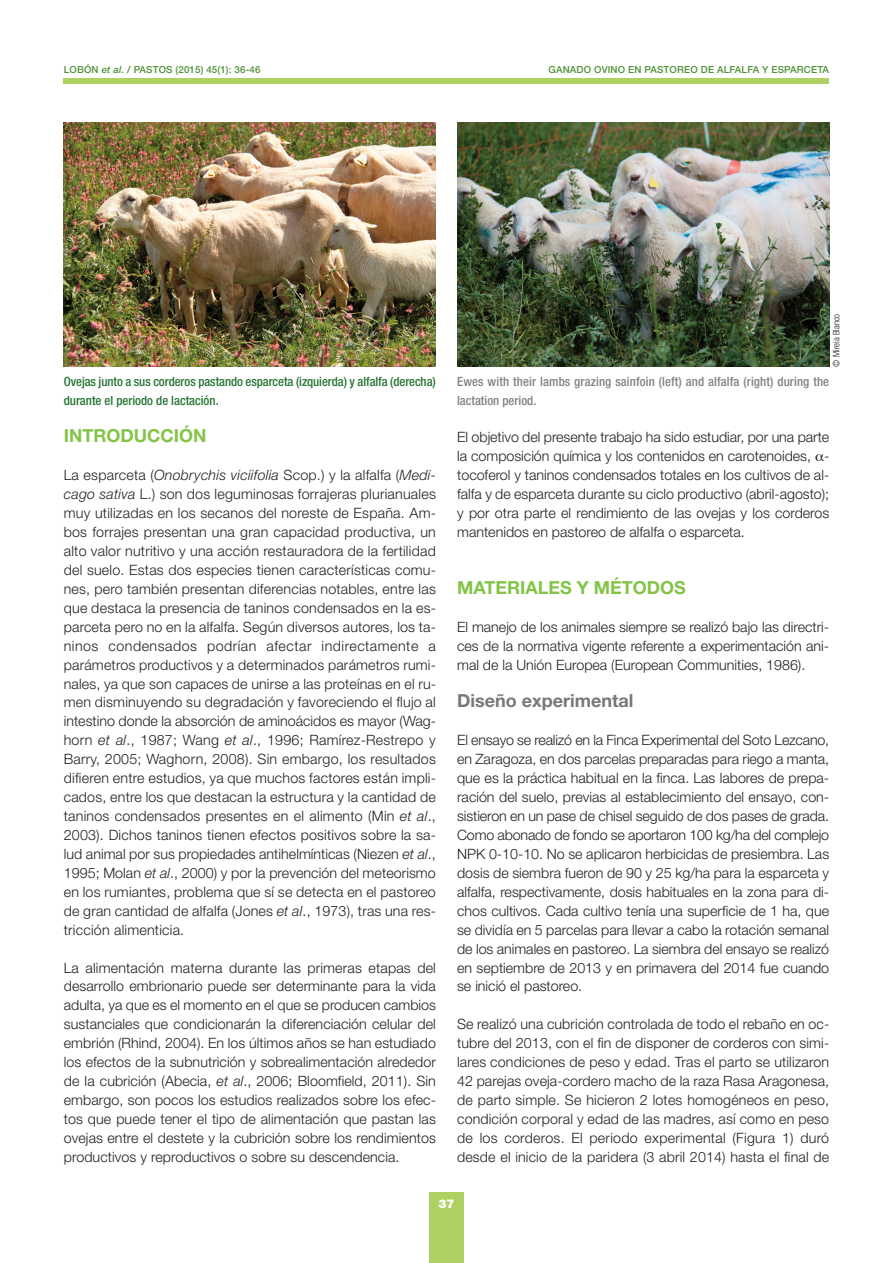
<style>
.page{position:relative;width:893px;height:1263px;background:#fff}
.page>*{position:absolute;margin:0;border:0;box-sizing:border-box;transform-origin:0 0}
.t1{font:700 18px "Helvetica Neue LT Std";color:#83c447}
.t2{font:700 18px "Helvetica Neue LT Std";color:#76787b}
.t3{font:300 14.25px/18.9px "Helvetica Neue LT Std";color:#231f20;text-align:justify}
.t4{font:500 condensed 12.75px/18.9px "Helvetica Neue LT Std";letter-spacing:-.005em;color:#267434}
.t5{font:500 condensed 12.75px/18.9px "Helvetica Neue LT Std";letter-spacing:.01em;color:#808285}
.t6{font:900 12px "Helvetica Neue LT Std";color:#fff}
.t7{font:500 9.75px "Helvetica Neue LT Std";letter-spacing:.015em;color:#4f9236}
.t8{font:300 condensed 9px "Helvetica Neue LT Std";color:#231f20}
.s1{font-style:italic}
</style>
<div class="page">
<div style="left:64px;top:79px;width:765px;height:5px;background:#add263"></div>
<div style="left:429px;top:1193px;width:34px;height:70px;background:#add263"></div>
<img style="left:64px;top:122px;width:372px;height:244px">
<img style="left:457px;top:122px;width:372px;height:244px">
<p class="t7" style="left:64px;top:66px;width:198px">LOBÓN <span class="s1">et al.</span> / PASTOS (2015) 45(1): 36-46</p>
<p class="t7" style="left:548px;top:66px;width:282px">GANADO OVINO EN PASTOREO DE ALFALFA Y ESPARCETA</p>
<p class="t8" style="left:833px;top:367px;width:54px;rotate:-90deg">© Mireia Blanco</p>
<p class="t4" style="left:64px;top:373px;width:374px">Ovejas junto a sus corderos pastando esparceta (izquierda) y alfalfa (derecha) durante el periodo de lactación.</p>
<p class="t5" style="left:457px;top:373px;width:374px">Ewes with their lambs grazing sainfoin (left) and alfalfa (right) during the lactation period.</p>
<p class="t1" style="left:64px;top:430px;width:144px">INTRODUCCIÓN</p>
<p class="t3" style="left:64px;top:467px;width:374px">La esparceta (<span class="s1">Onobrychis viciifolia</span> Scop.) y la alfalfa (<span class="s1">Medi&shy;cago sativa</span> L.) son dos leguminosas forrajeras plurianuales muy utilizadas en los secanos del noreste de España. Am&shy;bos forrajes presentan una gran capacidad productiva, un alto valor nutritivo y una acción restauradora de la fertilidad del suelo. Estas dos especies tienen características comu&shy;nes, pero también presentan diferencias notables, entre las que destaca la presencia de taninos condensados en la es&shy;parceta pero no en la alfalfa. Según diversos autores, los ta&shy;ninos condensados podrían afectar indirectamente a parámetros productivos y a determinados parámetros rumi&shy;nales, ya que son capaces de unirse a las proteínas en el ru&shy;men disminuyendo su degradación y favoreciendo el flujo al intestino donde la absorción de aminoácidos es mayor (Wag&shy;horn <span class="s1">et al</span>., 1987; Wang <span class="s1">et al</span>., 1996; Ramírez-Restrepo y Barry, 2005; Waghorn, 2008). Sin embargo, los resultados difieren entre estudios, ya que muchos factores están impli&shy;cados, entre los que destacan la estructura y la cantidad de taninos condensados presentes en el alimento (Min <span class="s1">et al</span>., 2003). Dichos taninos tienen efectos positivos sobre la sa&shy;lud animal por sus propiedades antihelmínticas (Niezen <span class="s1">et al</span>., 1995; Molan <span class="s1">et al</span>., 2000) y por la prevención del meteorismo en los rumiantes, problema que sí se detecta en el pastoreo de gran cantidad de alfalfa (Jones <span class="s1">et al</span>., 1973), tras una res&shy;tricción alimenticia.</p>
<p class="t3" style="left:64px;top:959px;width:374px">La alimentación materna durante las primeras etapas del desarrollo embrionario puede ser determinante para la vida adulta, ya que es el momento en el que se producen cambios sustanciales que condicionarán la diferenciación celular del embrión (Rhind, 2004). En los últimos años se han estudiado los efectos de la subnutrición y sobrealimentación alrededor de la cubrición (Abecia, <span class="s1">et al</span>., 2006; Bloomfield, 2011). Sin embargo, son pocos los estudios realizados sobre los efec&shy;tos que puede tener el tipo de alimentación que pastan las ovejas entre el destete y la cubrición sobre los rendimientos productivos y reproductivos o sobre su descendencia.</p>
<p class="t3" style="left:457px;top:429px;width:374px">El objetivo del presente trabajo ha sido estudiar, por una parte la composición química y los contenidos en carotenoides, - tocoferol y taninos condensados totales en los cultivos de al&shy;falfa y de esparceta durante su ciclo productivo (abril-agosto); y por otra parte el rendimiento de las ovejas y los corderos mantenidos en pastoreo de alfalfa o esparceta.</p>
<p class="t1" style="left:457px;top:581px;width:230px">MATERIALES Y MÉTODOS</p>
<p class="t3" style="left:457px;top:619px;width:374px">El manejo de los animales siempre se realizó bajo las directri&shy;ces de la normativa vigente referente a experimentación ani&shy;mal de la Unión Europea (European Communities, 1986).</p>
<p class="t2" style="left:457px;top:695px;width:178px">Diseño experimental</p>
<p class="t3" style="left:457px;top:732px;width:374px">El ensayo se realizó en la Finca Experimental del Soto Lezcano, en Zaragoza, en dos parcelas preparadas para riego a manta, que es la práctica habitual en la finca. Las labores de prepa&shy;ración del suelo, previas al establecimiento del ensayo, con&shy;sistieron en un pase de chisel seguido de dos pases de grada.<br>Como abonado de fondo se aportaron 100 kg/ha del complejo NPK 0-10-10. No se aplicaron herbicidas de presiembra. Las dosis de siembra fueron de 90 y 25 kg/ha para la esparceta y alfalfa, respectivamente, dosis habituales en la zona para di&shy;chos cultivos. Cada cultivo tenía una superficie de 1 ha, que se dividía en 5 parcelas para llevar a cabo la rotación semanal de los animales en pastoreo. La siembra del ensayo se realizó en septiembre de 2013 y en primavera del 2014 fue cuando se inició el pastoreo.</p>
<p class="t3" style="left:457px;top:1016px;width:374px">Se realizó una cubrición controlada de todo el rebaño en oc&shy;tubre del 2013, con el fin de disponer de corderos con simi&shy;lares condiciones de peso y edad. Tras el parto se utilizaron 42 parejas oveja-cordero macho de la raza Rasa Aragonesa, de parto simple. Se hicieron 2 lotes homogéneos en peso, condición corporal y edad de las madres, así como en peso de los corderos. El periodo experimental (Figura 1) duró desde el inicio de la paridera (3 abril 2014) hasta el final de</p>
<p class="t6" style="left:438px;top:1200px;width:18px">37</p>
</div>
